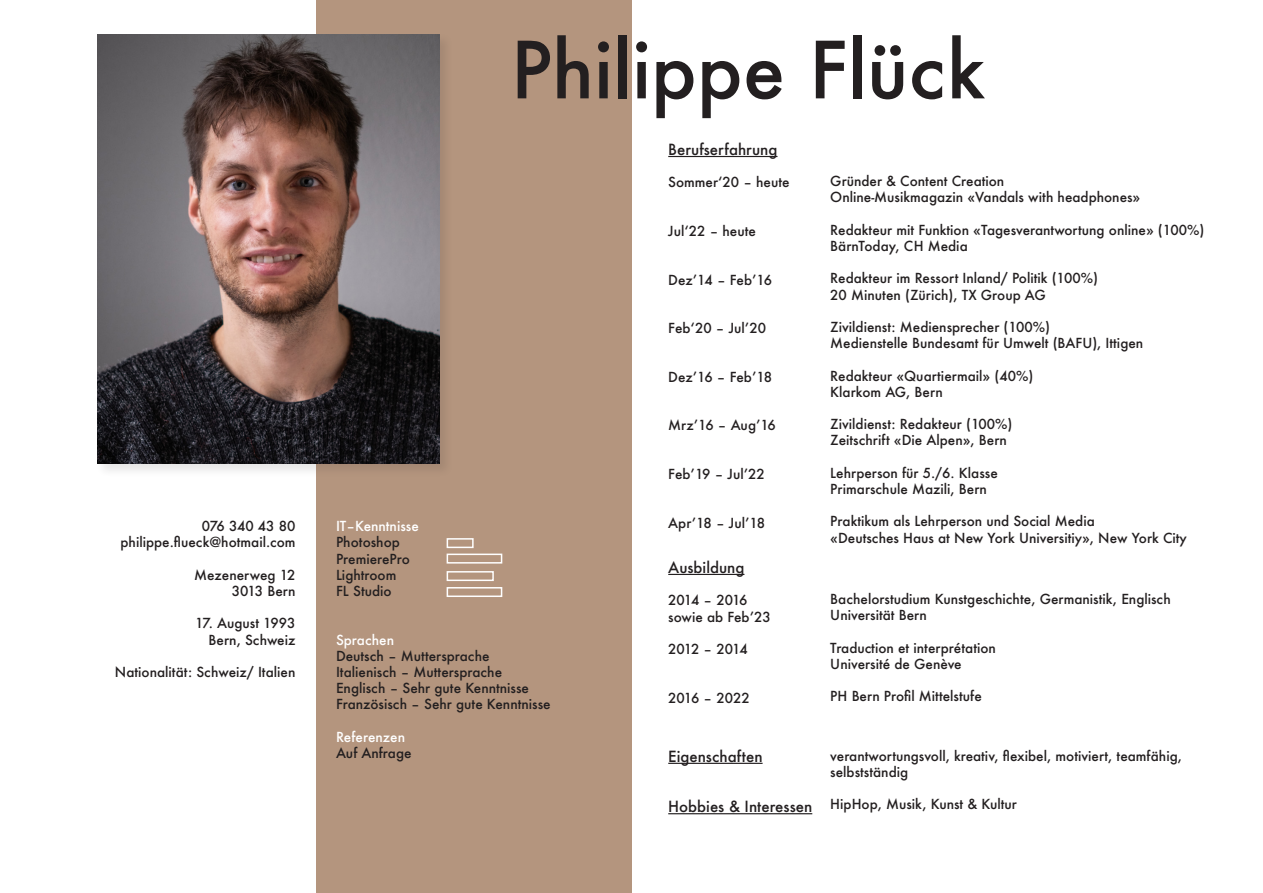
<style>
.page{position:relative;width:1263px;height:893px;background:#fff}
.page>*{position:absolute;margin:0;border:0;box-sizing:border-box;transform-origin:0 0}
.normaler_text{font:500 76.5px "Futura";color:#231f20}
.kl__überschrift{font:500 15px "Futura";color:#231f20}
.normaler_text-2{font:500 13.5px/16.2px "Futura";color:#231f20}
.Paragraph_Style_1{font:500 13.5px "Futura";color:#231f20}
.normaler_text-3{font:500 13.5px "Futura";color:#fff}
.normaler_text-4{font:500 13.5px "Futura";letter-spacing:-.075em;color:#231f20}
</style>
<div class="page">
<div style="left:316px;top:0;width:315px;height:893px;background:#b4957e"></div>
<div style="left:96px;top:32px;width:358px;height:446px;background:#231f20;opacity:.11"></div>
<img style="left:98px;top:34px;width:342px;height:429px">
<div style="left:447px;top:538px;width:27px;height:10px;border:2px solid #fff"></div>
<div style="left:447px;top:554px;width:55px;height:10px;border:2px solid #fff"></div>
<div style="left:447px;top:571px;width:47px;height:10px;border:2px solid #fff"></div>
<div style="left:447px;top:587px;width:55px;height:10px;border:2px solid #fff"></div>
<hr style="left:668px;top:156px;width:109px;height:1px;background:#231f20">
<hr style="left:668px;top:574px;width:76px;height:1px;background:#231f20">
<hr style="left:668px;top:763px;width:94px;height:1px;background:#231f20">
<hr style="left:668px;top:813px;width:144px;height:1px;background:#231f20">
<p class="Paragraph_Style_1" style="left:202px;top:517px;width:95px">076 340 43 80</p>
<p class="Paragraph_Style_1" style="left:120px;top:533px;width:176px">philippe.flueck@hotmail.com</p>
<p class="Paragraph_Style_1" style="left:194px;top:566px;width:103px">Mezenerweg 12</p>
<p class="Paragraph_Style_1" style="left:232px;top:582px;width:65px">3013 Bern</p>
<p class="Paragraph_Style_1" style="left:195px;top:614px;width:102px">17. August 1993</p>
<p class="Paragraph_Style_1" style="left:209px;top:630px;width:88px">Bern, Schweiz</p>
<p class="Paragraph_Style_1" style="left:115px;top:663px;width:182px">Nationalität: Schweiz/ Italien</p>
<p class="normaler_text" style="left:511px;top:17px;width:476px">Philippe Flück</p>
<p class="kl__überschrift" style="left:668px;top:139px;width:111px">Berufserfahrung</p>
<p class="normaler_text-2" style="left:668px;top:174px;width:123px">Sommer‘20 – heute</p>
<p class="normaler_text-2" style="left:668px;top:223px;width:89px">Jul‘22 – heute</p>
<p class="normaler_text-2" style="left:668px;top:271px;width:105px">Dez’14 – Feb’16</p>
<p class="normaler_text-2" style="left:668px;top:320px;width:99px">Feb‘20 – Jul’20</p>
<p class="normaler_text-2" style="left:668px;top:369px;width:105px">Dez’16 – Feb’18</p>
<p class="normaler_text-2" style="left:668px;top:417px;width:109px">Mrz’16 – Aug’16</p>
<p class="normaler_text-2" style="left:668px;top:466px;width:98px">Feb’19 – Jul’22</p>
<p class="normaler_text-2" style="left:668px;top:514px;width:98px">Apr’18 – Jul’18</p>
<p class="normaler_text-2" style="left:830px;top:173px;width:176px">Gründer &amp; Content Creation</p>
<p class="normaler_text-2" style="left:830px;top:189px;width:312px">Online-Musikmagazin «Vandals with headphones»</p>
<p class="normaler_text-2" style="left:830px;top:222px;width:376px">Redakteur mit Funktion «Tagesverantwortung online» (100%)</p>
<p class="normaler_text-2" style="left:830px;top:238px;width:139px">BärnToday, CH Media</p>
<p class="normaler_text-2" style="left:830px;top:270px;width:269px">Redakteur im Ressort Inland/ Politik (100%)</p>
<p class="normaler_text-2" style="left:830px;top:286px;width:217px">20 Minuten (Zürich), TX Group AG</p>
<p class="normaler_text-2" style="left:830px;top:319px;width:221px">Zivildienst: Mediensprecher (100%)</p>
<p class="normaler_text-2" style="left:830px;top:335px;width:314px">Medienstelle Bundesamt für Umwelt (BAFU), Ittigen</p>
<p class="normaler_text-2" style="left:830px;top:367px;width:205px">Redakteur «Quartiermail» (40%)</p>
<p class="normaler_text-2" style="left:830px;top:384px;width:114px">Klarkom AG, Bern</p>
<p class="normaler_text-2" style="left:830px;top:416px;width:184px">Zivildienst: Redakteur (100%)</p>
<p class="normaler_text-2" style="left:830px;top:432px;width:178px">Zeitschrift «Die Alpen», Bern</p>
<p class="normaler_text-2" style="left:830px;top:465px;width:169px">Lehrperson für 5./6. Klasse</p>
<p class="normaler_text-2" style="left:830px;top:481px;width:158px">Primarschule Mazili, Bern</p>
<p class="normaler_text-2" style="left:830px;top:513px;width:266px">Praktikum als Lehrperson und Social Media</p>
<p class="normaler_text-2" style="left:830px;top:529px;width:358px">«Deutsches Haus at New York Universitiy», New York City</p>
<p class="normaler_text-3" style="left:336px;top:517px;width:84px">IT–Kenntnisse</p>
<p class="normaler_text-2" style="left:336px;top:534px;width:65px">Photoshop</p>
<p class="normaler_text-2" style="left:336px;top:550px;width:75px">PremierePro</p>
<p class="normaler_text-2" style="left:336px;top:567px;width:62px">Lightroom</p>
<p class="normaler_text-2" style="left:336px;top:583px;width:57px">FL Studio</p>
<p class="normaler_text-3" style="left:336px;top:630px;width:60px">Sprachen</p>
<p class="normaler_text-2" style="left:336px;top:648px;width:155px">Deutsch – Muttersprache</p>
<p class="normaler_text-2" style="left:336px;top:664px;width:168px">Italienisch – Muttersprache</p>
<p class="normaler_text-2" style="left:336px;top:680px;width:194px">Englisch – Sehr gute Kenntnisse</p>
<p class="normaler_text-2" style="left:336px;top:696px;width:216px">Französisch – Sehr gute Kenntnisse</p>
<p class="normaler_text-3" style="left:336px;top:728px;width:71px">Referenzen</p>
<p class="normaler_text-2" style="left:336px;top:745px;width:77px">Auf Anfrage</p>
<p class="kl__überschrift" style="left:668px;top:557px;width:78px">Ausbildung</p>
<p class="normaler_text-4" style="left:668px;top:591px;width:81px">2014 – 2016</p>
<p class="normaler_text-2" style="left:668px;top:608px;width:104px">sowie ab Feb’23</p>
<p class="normaler_text-4" style="left:668px;top:640px;width:81px">2012 – 2014</p>
<p class="normaler_text-2" style="left:668px;top:689px;width:83px">2016 – 2022</p>
<p class="normaler_text-2" style="left:830px;top:591px;width:342px">Bachelorstudium Kunstgeschichte, Germanistik, Englisch</p>
<p class="normaler_text-2" style="left:830px;top:607px;width:98px">Universität Bern</p>
<p class="normaler_text-2" style="left:830px;top:639px;width:167px">Traduction et interprétation</p>
<p class="normaler_text-2" style="left:830px;top:656px;width:133px">Université de Genève</p>
<p class="normaler_text-2" style="left:830px;top:688px;width:153px">PH Bern Profil Mittelstufe</p>
<p class="kl__überschrift" style="left:668px;top:746px;width:96px">Eigenschaften</p>
<p class="kl__überschrift" style="left:668px;top:796px;width:146px">Hobbies &amp; Interessen</p>
<p class="normaler_text-2" style="left:830px;top:747px;width:353px">verantwortungsvoll, kreativ, flexibel, motiviert, teamfähig, selbstständig</p>
<p class="normaler_text-2" style="left:830px;top:796px;width:188px">HipHop, Musik, Kunst &amp; Kultur</p>
</div>
